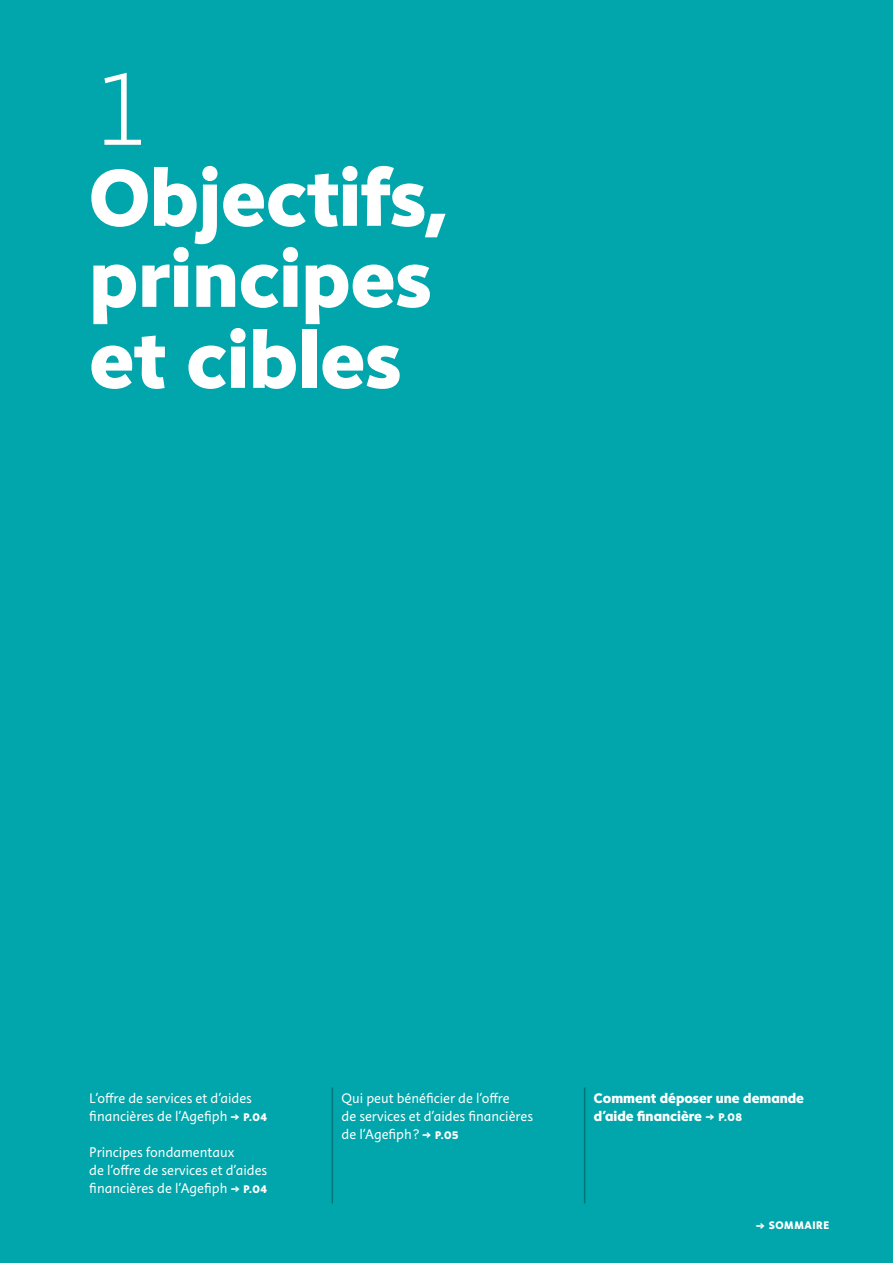
<style>
.page{position:relative;width:893px;height:1263px;background:#00a6ab}
.page>*{position:absolute;margin:0;border:0;box-sizing:border-box;transform-origin:0 0}
.t1{font:105px "Instant 2 Quick";color:#fff}
.t2{font:800 82.5px/81px "Instant 5";color:#fff}
.t3{font:14.25px/18px "Instant 3";color:#fff}
.t4{font:800 14.25px/18px "Instant 5";color:#fff}
.t5{font:800 11.25px "Instant 5";letter-spacing:.05em;color:#fff}
.s1{font-family:"Instant 5";font-weight:800;font-size:11.25px}
.s2{font-size:11.25px}
</style>
<div class="page">
<hr style="left:332px;top:1087px;width:1px;height:116px;background:#007577">
<hr style="left:584px;top:1087px;width:1px;height:116px;background:#007577">
<h2 class="t1" style="left:89px;top:45px;width:65px">1</h2>
<h2 class="t2" style="left:89px;top:156px;width:359px">Objectifs, principes et cibles</h2>
<p class="t3" style="left:89px;top:1090px;width:179px">L’offre de services et d’aides financières de l’Agefiph <span class="s1">→ P.04</span></p>
<p class="t3" style="left:89px;top:1144px;width:179px">Principes fondamentaux<br>de l’offre de services et d’aides financières de l’Agefiph <span class="s1">→ P.04</span></p>
<p class="t3" style="left:342px;top:1090px;width:193px">Qui peut bénéficier de l’offre<br>de services et d’aides financières de l’Agefiph ? <span class="s1">→ P.05</span></p>
<p class="t4" style="left:594px;top:1089px;width:212px">Comment déposer une demande d'aide financière <span class="s2">→ P.08</span></p>
<p class="t5" style="left:756px;top:1217px;width:75px">→ SOMMAIRE</p>
</div>
